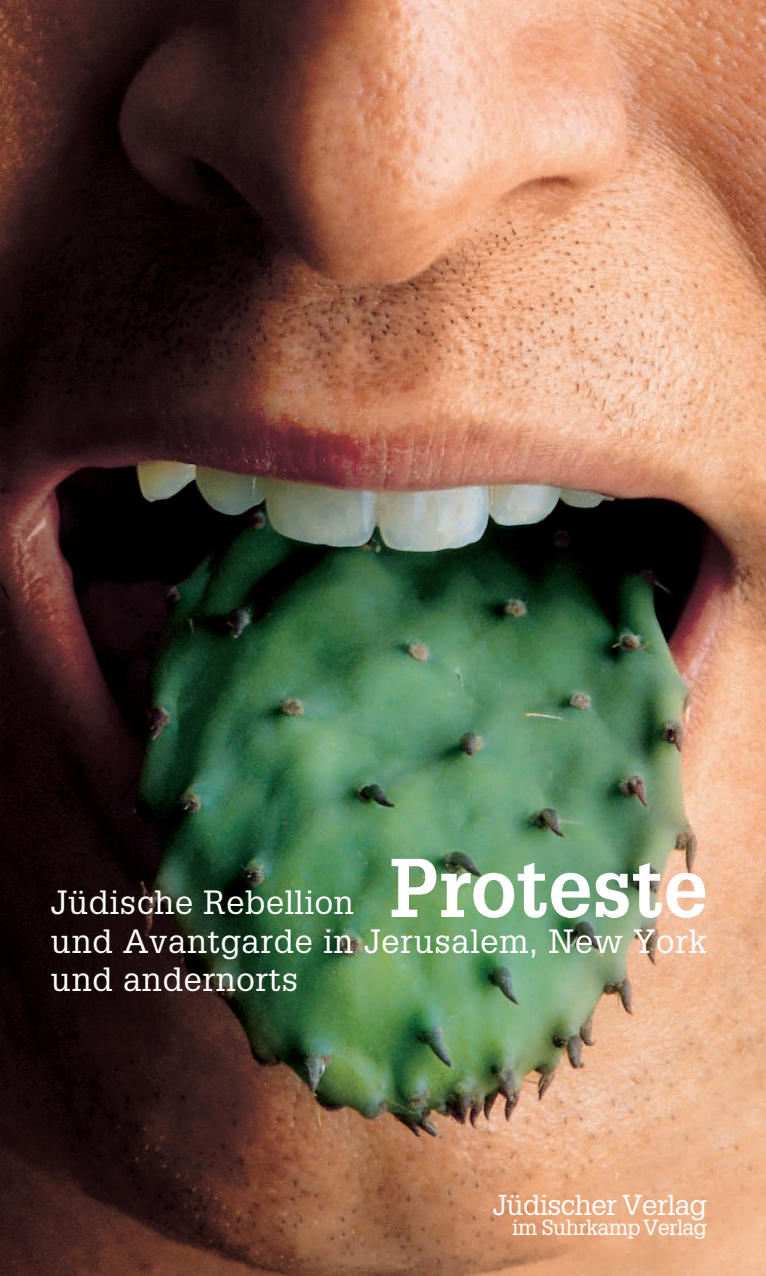
<style>
.page{position:relative;width:766px;height:1276px;background:#fff}
.page>*{position:absolute;margin:0;border:0;box-sizing:border-box;transform-origin:0 0}
.t1{font:700 81px "Glypha";color:#fff}
.t2{font:32.85px/38.2px "Glypha";letter-spacing:.02em;color:#fff}
.t3{font:28.12px "Glypha";letter-spacing:-.02em;color:#fff}
.t4{font:21.38px "Glypha";letter-spacing:-.025em;color:#fff}
</style>
<div class="page">
<img style="left:0;top:0;width:765px;height:1276px">
<h1 class="t1" style="left:389px;top:838px;width:319px">Proteste</h1>
<p class="t2" style="left:51px;top:883px;width:657px">Jüdische Rebellion<br>und Avantgarde in Jerusalem, New York und andernorts</p>
<p class="t3" style="left:492px;top:1188px;width:215px">Jüdischer Verlag</p>
<p class="t4" style="left:512px;top:1214px;width:196px">im SuhrkampVerlag</p>
</div>
